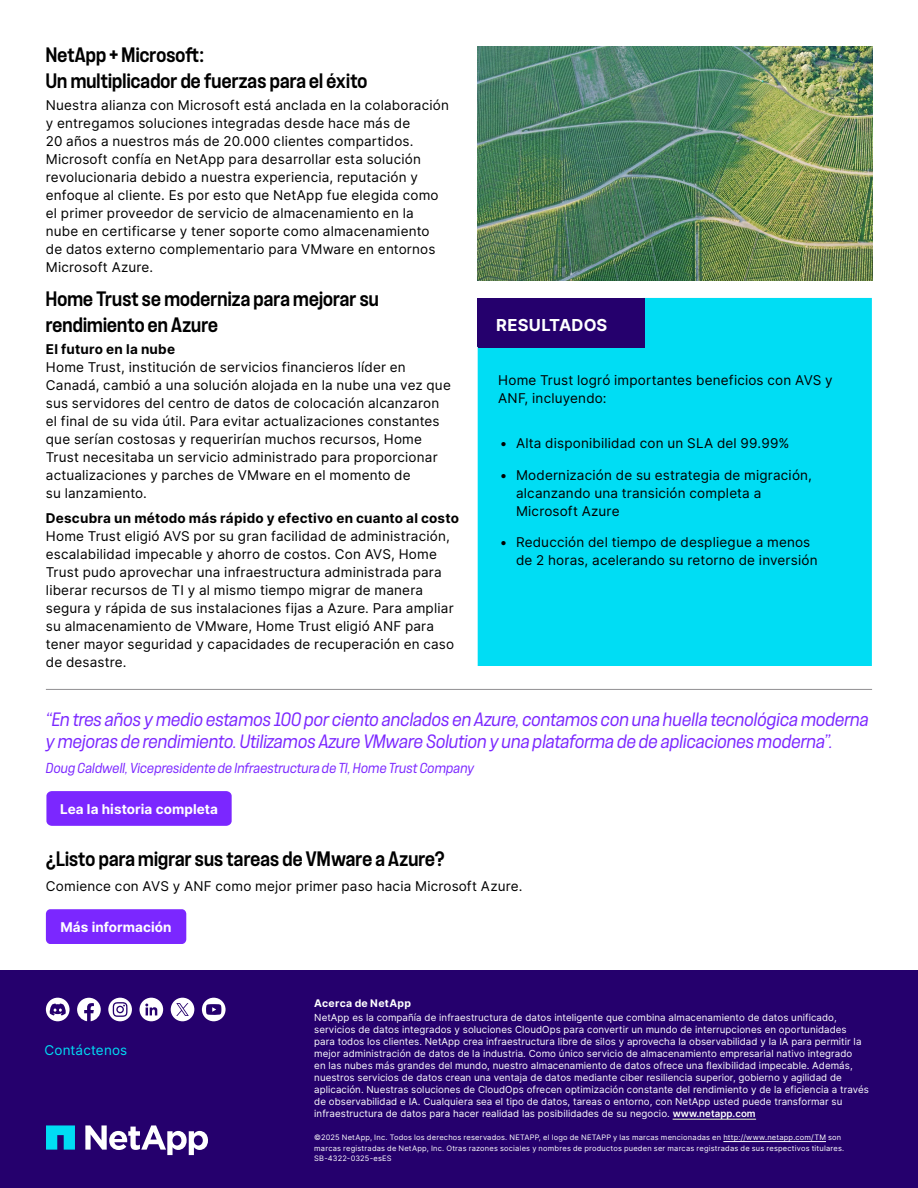
<style>
.page{position:relative;width:918px;height:1188px;background:#fff}
.page>*{position:absolute;margin:0;border:0;box-sizing:border-box;transform-origin:0 0}
.t1{font:500 expanded 19.5px/25.5px "F37 Judge";letter-spacing:.01em;color:#000}
.t2{font:italic expanded 18px/22.5px "F37 Judge";letter-spacing:.01em;color:#7b27ff}
.t3{font:700 16.5px "Inter";letter-spacing:.005em;color:#fff}
.t4{font:13.5px/18px "Inter";letter-spacing:.015em;color:#000}
.t5{font:italic expanded 13.5px "F37 Judge";letter-spacing:.02em;color:#7b27ff}
.t6{font:700 13.5px "Inter";letter-spacing:.015em;color:#000}
.t7{font:700 13.5px "Inter";letter-spacing:.005em;color:#fff}
.t8{font:13.5px "Inter";letter-spacing:.015em;color:#00ddf4}
.t9{font:700 10.5px "Inter";letter-spacing:.025em;color:#fff}
.t10{font:9.75px/12px "Inter";letter-spacing:.005em;color:#fff}
.t11{font:7.5px/10.5px "Inter";letter-spacing:.03em;color:#fff}
.s1{font-weight:600}
</style>
<div class="page">
<div style="left:478px;top:298px;width:394px;height:368px;background:#00ddf4"></div>
<div style="left:0;top:971px;width:918px;height:217px;background:#25006d"></div>
<img style="left:478px;top:47px;width:394px;height:233px">
<svg style="left:77px;top:998px;width:24px;height:23px"></svg>
<svg style="left:108px;top:998px;width:24px;height:23px"></svg>
<svg style="left:139px;top:998px;width:24px;height:23px"></svg>
<svg style="left:171px;top:998px;width:23px;height:23px"></svg>
<svg style="left:202px;top:998px;width:24px;height:23px"></svg>
<hr style="left:46px;top:689px;width:826px;height:1px;background:#8f8e91">
<hr style="left:723px;top:1141px;width:103px;height:1px;background:#fff">
<hr style="left:673px;top:1119px;width:83px;height:1px;background:#fff">
<div style="left:478px;top:298px;width:167px;height:50px;background:#25006d"></div>
<div style="left:46px;top:791px;width:186px;height:35px;background:#7b27ff;border-radius:5px"></div>
<svg style="left:46px;top:998px;width:24px;height:23px"></svg>
<svg style="left:85px;top:1125px;width:123px;height:30px"></svg>
<svg style="left:46px;top:1125px;width:29px;height:25px"></svg>
<div style="left:46px;top:909px;width:140px;height:35px;background:#7b27ff;border-radius:5px"></div>
<h1 class="t1" style="left:46px;top:41px;width:323px">NetApp + Microsoft:<br>Un multiplicador de fuerzas para el éxito</h1>
<p class="t4" style="left:46px;top:96px;width:405px">Nuestra alianza con Microsoft está anclada en la colaboración y entregamos soluciones integradas desde hace más de<br>20 años a nuestros más de 20.000 clientes compartidos.<br>Microsoft confía en NetApp para desarrollar esta solución revolucionaria debido a nuestra experiencia, reputación y enfoque al cliente. Es por esto que NetApp fue elegida como el primer proveedor de servicio de almacenamiento en la nube en certificarse y tener soporte como almacenamiento de datos externo complementario para VMware en entornos Microsoft Azure.</p>
<h1 class="t1" style="left:46px;top:285px;width:334px">Home Trust se moderniza para mejorar su rendimiento en Azure</h1>
<p class="t6" style="left:46px;top:339px;width:131px">El futuro en la nube</p>
<p class="t4" style="left:46px;top:358px;width:406px">Home Trust, institución de servicios financieros líder en Canadá, cambió a una solución alojada en la nube una vez que sus servidores del centro de datos de colocación alcanzaron el final de su vida útil. Para evitar actualizaciones constantes que serían costosas y requerirían muchos recursos, Home Trust necesitaba un servicio administrado para proporcionar actualizaciones y parches de VMware en el momento de<br>su lanzamiento.</p>
<p class="t6" style="left:46px;top:508px;width:415px">Descubra un método más rápido y efectivo en cuanto al costo</p>
<p class="t4" style="left:46px;top:527px;width:410px">Home Trust eligió AVS por su gran facilidad de administración, escalabilidad impecable y ahorro de costos. Con AVS, Home Trust pudo aprovechar una infraestructura administrada para liberar recursos de TI y al mismo tiempo migrar de manera segura y rápida de sus instalaciones fijas a Azure. Para ampliar su almacenamiento de VMware, Home Trust eligió ANF para tener mayor seguridad y capacidades de recuperación en caso de desastre.</p>
<p class="t3" style="left:561px;top:312px;width:12px">S</p>
<p class="t3" style="left:496px;top:313px;width:113px">RESULTADOS</p>
<p class="t4" style="left:498px;top:371px;width:336px">Home Trust logró importantes beneficios con AVS y<br>ANF, incluyendo:</p>
<p class="t4" style="left:500px;top:434px;width:291px">• Alta disponibilidad con un SLA del 99.99%</p>
<p class="t4" style="left:516px;top:465px;width:298px;text-indent:-16px">• Modernización de su estrategia de migración, alcanzando una transición completa a<br>Microsoft Azure</p>
<p class="t4" style="left:516px;top:533px;width:303px;text-indent:-16px">• Reducción del tiempo de despliegue a menos de 2 horas, acelerando su retorno de inversión</p>
<h2 class="t2" style="left:46px;top:707px;width:824px">“En tres años y medio estamos 100 por ciento anclados en Azure, contamos con una huella tecnológica moderna y mejoras de rendimiento. Utilizamos Azure VMware Solution y una plataforma de de aplicaciones moderna”.</h2>
<p class="t5" style="left:46px;top:758px;width:430px">Doug Caldwell, Vicepresidente de Infraestructura de TI, Home Trust Company</p>
<p class="t7" style="left:60px;top:799px;width:160px">Lea la historia completa</p>
<h1 class="t1" style="left:46px;top:845px;width:400px">¿Listo para migrar sus tareas de VMware a Azure?</h1>
<p class="t4" style="left:46px;top:877px;width:478px">Comience con AVS y ANF como mejor primer paso hacia Microsoft Azure.</p>
<p class="t7" style="left:61px;top:917px;width:113px">Más información</p>
<p class="t8" style="left:44px;top:1040px;width:84px">Contáctenos</p>
<p class="t9" style="left:314px;top:995px;width:98px">Acerca de NetApp</p>
<p class="t10" style="left:314px;top:1011px;width:556px">NetApp es la compañía de infraestructura de datos inteligente que combina almacenamiento de datos unificado, servicios de datos integrados y soluciones CloudOps para convertir un mundo de interrupciones en oportunidades para todos los clientes. NetApp crea infraestructura libre de silos y aprovecha la observabilidad y la IA para permitir la mejor administración de datos de la industria. Como único servicio de almacenamiento empresarial nativo integrado<br>en las nubes más grandes del mundo, nuestro almacenamiento de datos ofrece una flexibilidad impecable. Además, nuestros servicios de datos crean una ventaja de datos mediante ciber resiliencia superior, gobierno y agilidad de aplicación. Nuestras soluciones de CloudOps ofrecen optimización constante del rendimiento y de la eficiencia a través de observabilidad e IA. Cualquiera sea el tipo de datos, tareas o entorno, con NetApp usted puede transformar su infraestructura de datos para hacer realidad las posibilidades de su negocio. <span class="s1">www.netapp.com</span></p>
<p class="t11" style="left:314px;top:1132px;width:531px">©2025 NetApp, Inc. Todos los derechos reservados. NETAPP, el logo de NETAPP y las marcas mencionadas en http://www.netapp.com/TM son marcas registradas de NetApp, Inc. Otras razones sociales y nombres de productos pueden ser marcas registradas de sus respectivos titulares.<br>SB-4322-0325-esES</p>
</div>
